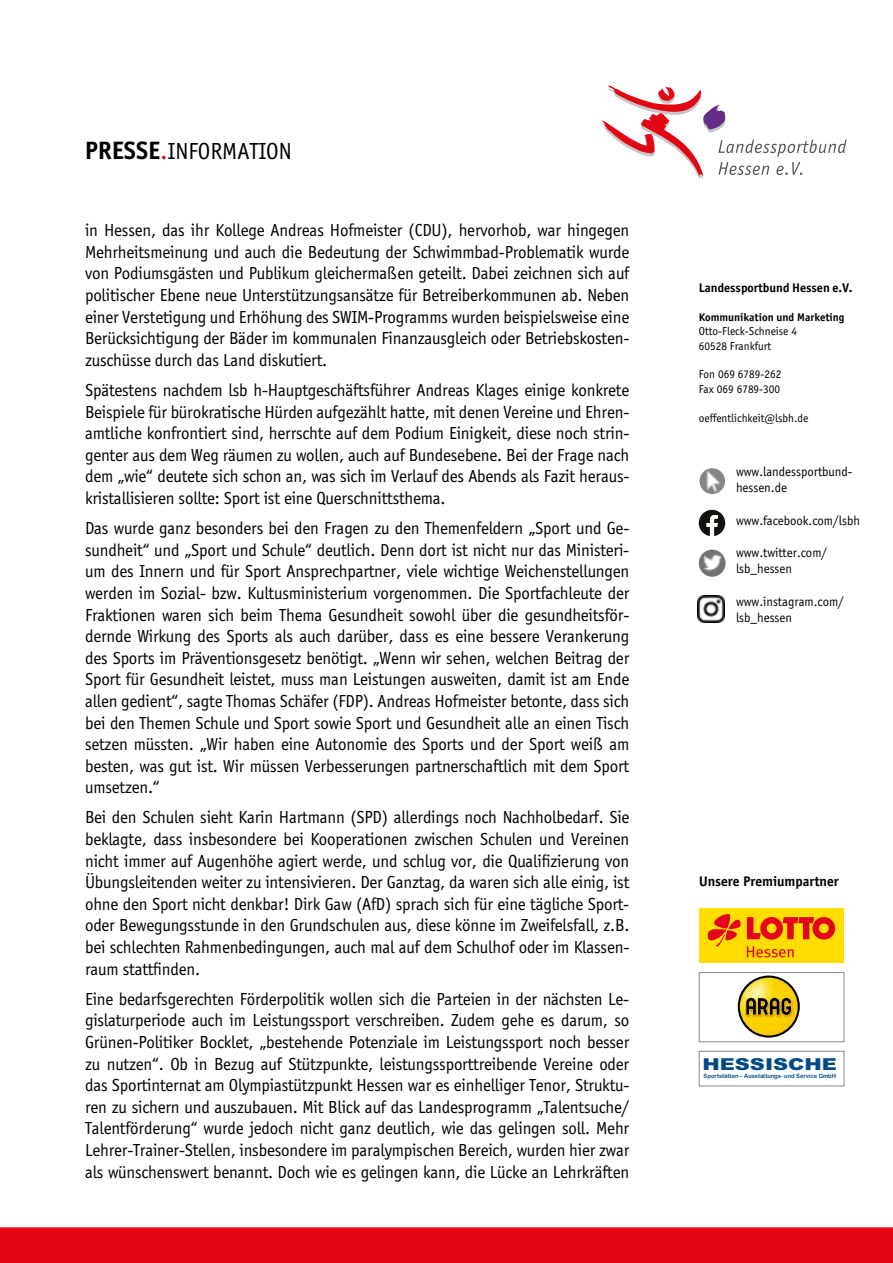
<style>
.page{position:relative;width:893px;height:1263px;background:#fff}
.page>*{position:absolute;margin:0;border:0;box-sizing:border-box;transform-origin:0 0}
.t1{font:24px "Sportiv";color:#000}
.t2{font:18px/21.6px "Sportiv";letter-spacing:-.01em;color:#000;text-align:justify}
.t3{font:900 16.5px "Arial";color:#004a87;scale:1.27 1}
.t4{font:700 15px "Sportiv";color:#000}
.t5{font:13.5px/16.2px "Sportiv";color:#000}
.t6{font:700 13.5px "Sportiv";color:#000}
.t7{font:12px/14.4px "Sportiv";color:#000}
.t8{font:700 12px "Sportiv";color:#000}
.t9{font:6px "Arial Rounded MT Bold";color:#004a87;scale:.96 1}
.s1{font-weight:700;font-size:27px}
.s2{font-size:27px;color:#cd1719}
</style>
<div class="page">
<div style="left:0;top:1227px;width:893px;height:36px;background:#e30613"></div>
<svg style="left:602px;top:85px;width:245px;height:94px"></svg>
<div style="left:699px;top:908px;width:145px;height:54px;background:#fd0"></div>
<svg style="left:747px;top:917px;width:88px;height:23px"></svg>
<svg style="left:708px;top:914px;width:33px;height:33px"></svg>
<svg style="left:747px;top:946px;width:47px;height:11px"></svg>
<svg style="left:738px;top:975px;width:62px;height:62px"></svg>
<img style="left:740px;top:978px;width:58px;height:57px;border-radius:29px">
<svg style="left:746px;top:997px;width:45px;height:18px"></svg>
<div style="left:699px;top:972px;width:145px;height:70px;border:1px solid #878787"></div>
<div style="left:699px;top:1051px;width:145px;height:35px;border:1px solid #878787"></div>
<svg style="left:699px;top:510px;width:26px;height:26px"></svg>
<img style="left:699px;top:550px;width:26px;height:27px;border-radius:13px">
<img style="left:699px;top:468px;width:26px;height:26px;border-radius:13px">
<img style="left:698px;top:595px;width:27px;height:27px">
<h1 class="t1" style="left:85px;top:138px;width:209px"><span class="s1">PRESSE</span><span class="s2">.</span>INFORMATION</h1>
<p class="t2" style="left:85px;top:220px;width:546px">in Hessen, das ihr Kollege Andreas Hofmeister (CDU), hervorhob, war hingegen Mehrheitsmeinung und auch die Bedeutung der Schwimmbad-Problematik wurde von Podiumsgästen und Publikum gleichermaßen geteilt. Dabei zeichnen sich auf politischer Ebene neue Unterstützungsansätze für Betreiberkommunen ab. Neben einer Verstetigung und Erhöhung des SWIM-Programms wurden beispielsweise eine Berücksichtigung der Bäder im kommunalen Finanzausgleich oder Betriebskosten&shy;zuschüsse durch das Land diskutiert.</p>
<p class="t2" style="left:85px;top:379px;width:546px">Spätestens nachdem lsb h-Hauptgeschäftsführer Andreas Klages einige konkrete Beispiele für bürokratische Hürden aufgezählt hatte, mit denen Vereine und Ehren&shy;amtliche konfrontiert sind, herrschte auf dem Podium Einigkeit, diese noch strin&shy;genter aus dem Weg räumen zu wollen, auch auf Bundesebene. Bei der Frage nach dem „wie“ deutete sich schon an, was sich im Verlauf des Abends als Fazit heraus&shy;kristallisieren sollte: Sport ist eine Querschnittsthema.</p>
<p class="t2" style="left:85px;top:517px;width:546px">Das wurde ganz besonders bei den Fragen zu den Themenfeldern „Sport und Ge&shy;sundheit“ und „Sport und Schule“ deutlich. Denn dort ist nicht nur das Ministeri&shy;um des Innern und für Sport Ansprechpartner, viele wichtige Weichenstellungen werden im Sozial- bzw. Kultusministerium vorgenommen. Die Sportfachleute der Fraktionen waren sich beim Thema Gesundheit sowohl über die gesundheitsför&shy;dernde Wirkung des Sports als auch darüber, dass es eine bessere Verankerung des Sports im Präventionsgesetz benötigt. „Wenn wir sehen, welchen Beitrag der Sport für Gesundheit leistet, muss man Leistungen ausweiten, damit ist am Ende allen gedient“, sagte Thomas Schäfer (FDP). Andreas Hofmeister betonte, dass sich bei den Themen Schule und Sport sowie Sport und Gesundheit alle an einen Tisch setzen müssten. „Wir haben eine Autonomie des Sports und der Sport weiß am besten, was gut ist. Wir müssen Verbesserungen partnerschaftlich mit dem Sport umsetzen.“</p>
<p class="t2" style="left:85px;top:807px;width:546px">Bei den Schulen sieht Karin Hartmann (SPD) allerdings noch Nachholbedarf. Sie beklagte, dass insbesondere bei Kooperationen zwischen Schulen und Vereinen nicht immer auf Augenhöhe agiert werde, und schlug vor, die Qualifizierung von Übungsleitenden weiter zu intensivieren. Der Ganztag, da waren sich alle einig, ist ohne den Sport nicht denkbar! Dirk Gaw (AfD) sprach sich für eine tägliche Sport&shy;oder Bewegungsstunde in den Grundschulen aus, diese könne im Zweifelsfall, z.B. bei schlechten Rahmenbedingungen, auch mal auf dem Schulhof oder im Klassen&shy;raum stattfinden.</p>
<p class="t2" style="left:85px;top:988px;width:546px">Eine bedarfsgerechten Förderpolitik wollen sich die Parteien in der nächsten Le&shy;gislaturperiode auch im Leistungssport verschreiben. Zudem gehe es darum, so Grünen-Politiker Bocklet, „bestehende Potenziale im Leistungssport noch besser zu nutzen“. Ob in Bezug auf Stützpunkte, leistungssporttreibende Vereine oder das Sportinternat am Olympiastützpunkt Hessen war es einhelliger Tenor, Struktu&shy;ren zu sichern und auszubauen. Mit Blick auf das Landesprogramm „Talentsuche/ Talentförderung“ wurde jedoch nicht ganz deutlich, wie das gelingen soll. Mehr Lehrer-Trainer-Stellen, insbesondere im paralympischen Bereich, wurden hier zwar als wünschenswert benannt. Doch wie es gelingen kann, die Lücke an Lehrkräften</p>
<p class="t6" style="left:699px;top:280px;width:155px">Landessportbund Hessen e.V.</p>
<p class="t8" style="left:699px;top:310px;width:147px">Kommunikation und Marketing</p>
<p class="t7" style="left:699px;top:324px;width:100px">Otto-Fleck-Schneise 4<br>60528 Frankfurt</p>
<p class="t7" style="left:699px;top:367px;width:84px">Fon 069 6789-262<br>Fax 069 6789-300</p>
<p class="t7" style="left:699px;top:410px;width:111px">oeffentlichkeit@lsbh.de</p>
<p class="t5" style="left:736px;top:464px;width:118px">www.landessportbund&shy;hessen.de</p>
<p class="t5" style="left:736px;top:512px;width:125px">www.facebook.com/lsbh</p>
<p class="t5" style="left:736px;top:545px;width:93px">www.twitter.com/ lsb_hessen</p>
<p class="t5" style="left:736px;top:593px;width:109px">www.instagram.com/ lsb_hessen</p>
<p class="t4" style="left:699px;top:872px;width:141px">Unsere Premiumpartner</p>
<p class="t3" style="left:702px;top:1052px;width:108px">HESSISCHE</p>
<p class="t9" style="left:704px;top:1072px;width:140px">Sportstätten – Ausstattungs- und Service GmbH</p>
</div>
